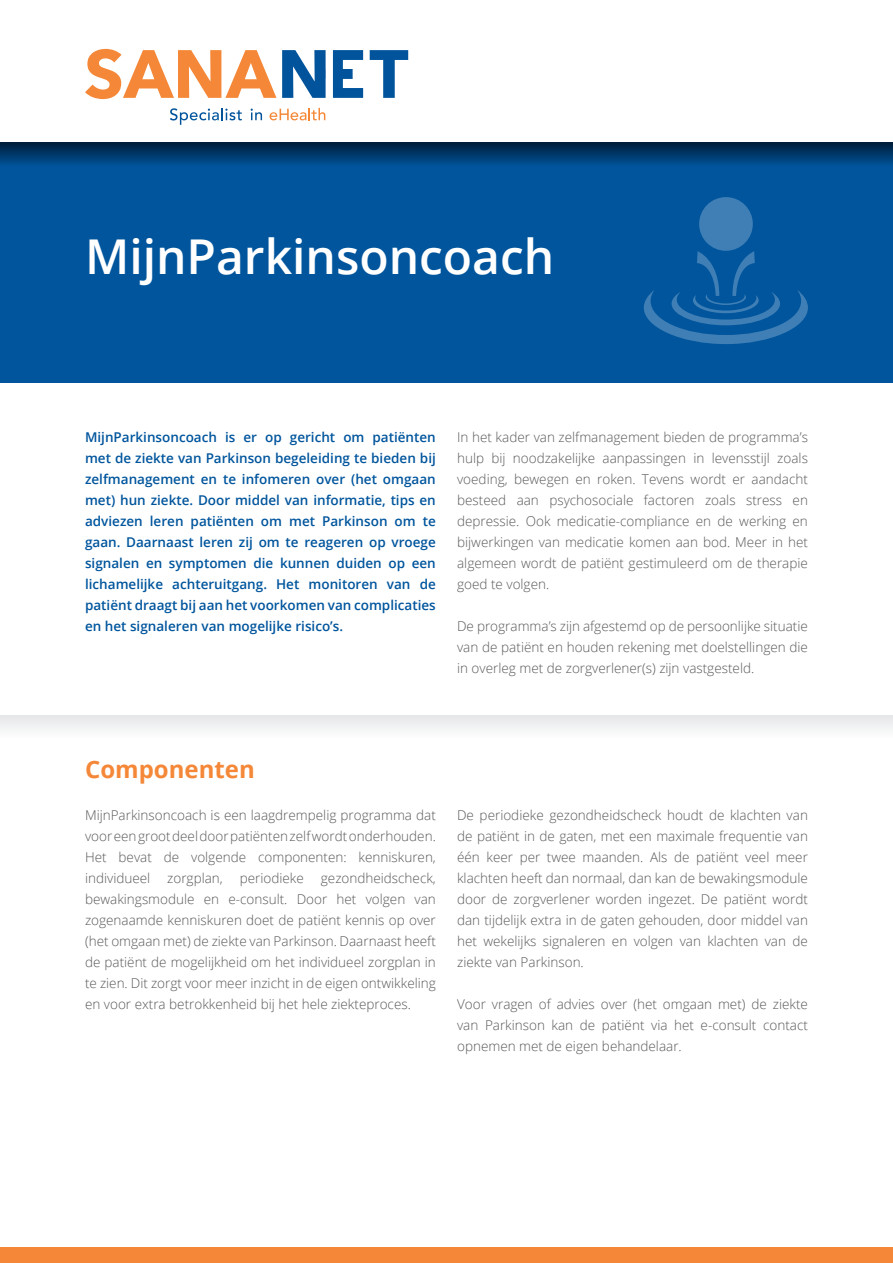
<style>
.page{position:relative;width:893px;height:1263px;background:#fff}
.page>*{position:absolute;margin:0;border:0;box-sizing:border-box;transform-origin:0 0}
.t1{font:600 48px "Open Sans";color:#fff}
.t2{font:700 24px "Open Sans";color:#f58838}
.t3{font:300 13.5px/21px "Open Sans";color:#57585a;text-align:justify}
.t4{font:600 13.5px/21px "Open Sans";color:#01559d;text-align:justify}
</style>
<div class="page">
<div style="left:0;top:142px;width:893px;height:241px;background:#01559d"></div>
<div style="left:0;top:142px;width:893px;height:24px;background:linear-gradient(to bottom,#001c36,#005094)"></div>
<div style="left:0;top:715px;width:893px;height:23px;background:#f1f2f3"></div>
<div style="left:0;top:1247px;width:893px;height:16px;background:#f58838"></div>
<svg style="left:644px;top:251px;width:164px;height:93px"></svg>
<div style="left:699px;top:197px;width:54px;height:54px;background:#3f7fb5;border-radius:50%"></div>
<svg style="left:85px;top:49px;width:191px;height:50px"></svg>
<svg style="left:282px;top:50px;width:44px;height:48px"></svg>
<svg style="left:333px;top:50px;width:30px;height:48px"></svg>
<svg style="left:370px;top:50px;width:38px;height:48px"></svg>
<svg style="left:170px;top:108px;width:72px;height:17px"></svg>
<svg style="left:251px;top:109px;width:11px;height:11px"></svg>
<svg style="left:270px;top:108px;width:55px;height:12px"></svg>
<h1 class="t1" style="left:85px;top:224px;width:471px">MijnParkinsoncoach</h1>
<p class="t4" style="left:85px;top:426px;width:352px">MijnParkinsoncoach is er op gericht om patiënten met de ziekte van Parkinson begeleiding te bieden bij zelfmanagement en te infomeren over (het omgaan met) hun ziekte. Door middel van informatie, tips en adviezen leren patiënten om met Parkinson om te gaan. Daarnaast leren zij om te reageren op vroege signalen en symptomen die kunnen duiden op een lichamelijke achteruitgang. Het monitoren van de patiënt draagt bij aan het voorkomen van complicaties en het signaleren van mogelijke risico’s.</p>
<p class="t3" style="left:457px;top:426px;width:352px">In het kader van zelfmanagement bieden de programma’s hulp bij noodzakelijke aanpassingen in levensstijl zoals voeding, bewegen en roken. Tevens wordt er aandacht besteed aan psychosociale factoren zoals stress en depressie. Ook medicatie-compliance en de werking en bijwerkingen van medicatie komen aan bod. Meer in het algemeen wordt de patiënt gestimuleerd om de therapie goed te volgen.</p>
<p class="t3" style="left:457px;top:615px;width:352px">De programma’s zijn afgestemd op de persoonlijke situatie van de patiënt en houden rekening met doelstellingen die in overleg met de zorgverlener(s) zijn vastgesteld.</p>
<h2 class="t2" style="left:85px;top:752px;width:171px">Componenten</h2>
<p class="t3" style="left:85px;top:804px;width:352px">MijnParkinsoncoach is een laagdrempelig programma dat voor een groot deel door patiënten zelf wordt onderhouden.<br>Het bevat de volgende componenten: kenniskuren, individueel</p>
<p class="t3" style="left:85px;top:867px;width:352px;text-indent:236px">gezondheidscheck, bewakingsmodule en e-consult. Door het volgen van zogenaamde kenniskuren doet de patiënt kennis op over (het omgaan met) de ziekte van Parkinson. Daarnaast heeft de patiënt de mogelijkheid om het individueel zorgplan in te zien. Dit zorgt voor meer inzicht in de eigen ontwikkeling en voor extra betrokkenheid bij het hele ziekteproces.</p>
<p class="t3" style="left:167px;top:867px;width:57px">zorgplan,</p>
<p class="t3" style="left:240px;top:867px;width:66px">periodieke</p>
<p class="t3" style="left:457px;top:804px;width:352px">De periodieke gezondheidscheck houdt de klachten van de patiënt in de gaten, met een maximale frequentie van één keer per twee maanden. Als de patiënt veel meer klachten heeft dan normaal, dan kan de bewakingsmodule door de zorgverlener worden ingezet. De patiënt wordt dan tijdelijk extra in de gaten gehouden, door middel van het wekelijks signaleren en volgen van klachten van de ziekte van Parkinson.</p>
<p class="t3" style="left:457px;top:993px;width:352px">Voor vragen of advies over (het omgaan met) de ziekte van Parkinson kan de patiënt via het e-consult contact opnemen met de eigen behandelaar.</p>
</div>
